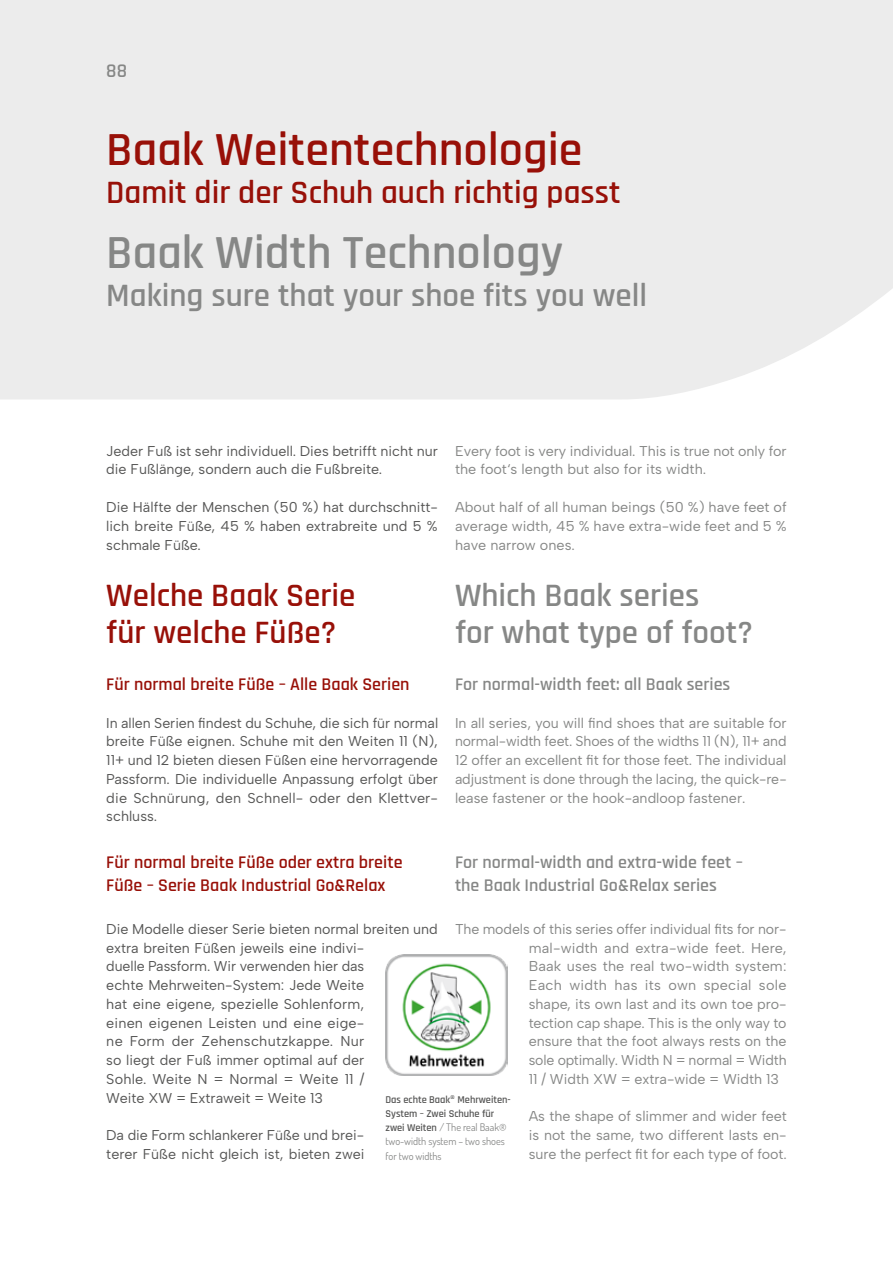
<style>
.page{position:relative;width:893px;height:1263px;background:#fff}
.page>*{position:absolute;margin:0;border:0;box-sizing:border-box;transform-origin:0 0}
.t1{font:600 48px "Rajdhani";color:#981008}
.t2{font:600 48px "Rajdhani";color:#868786}
.t3{font:600 33px/37.5px "Rajdhani";color:#868786}
.t4{font:600 33px/37.5px "Rajdhani";color:#981008}
.t5{font:600 19.5px "Rajdhani";color:#868786}
.t6{font:600 18px/22.5px "Rajdhani";color:#981008}
.t7{font:600 18px/22.5px "Rajdhani";color:#868786}
.t8{font:14.25px/18.8px "Albert Sans";color:#868786;text-align:justify}
.t9{font:14.25px/18.8px "Albert Sans";color:#565655}
.t10{font:10.5px/14.2px "Dosis";letter-spacing:-.005em;color:#868786}
.t11{font:600 10.5px/14.2px "Rajdhani";letter-spacing:-.005em;color:#565655}
.s1{font-family:"Rajdhani";font-weight:600;color:#565655}
</style>
<div class="page">
<div style="left:0;top:0;width:893px;height:399px;background:#ececec"></div>
<img style="left:386px;top:954px;width:121px;height:122px">
<h3 class="t5" style="left:106px;top:59px;width:22px">88</h3>
<h1 class="t1" style="left:106px;top:121px;width:478px">Baak Weitentechnologie</h1>
<h2 class="t4" style="left:106px;top:174px;width:516px">Damit dir der Schuh auch richtig passt</h2>
<h1 class="t2" style="left:106px;top:224px;width:458px">Baak Width Technology</h1>
<h2 class="t3" style="left:106px;top:277px;width:542px">Making sure that your shoe fits you well</h2>
<p class="t9" style="left:106px;top:441px;width:333px">Jeder Fuß ist sehr individuell. Dies betrifft nicht nur die Fußlänge, sondern auch die Fußbreite.</p>
<p class="t9" style="left:106px;top:498px;width:333px;text-align:justify">Die Hälfte der Menschen (50 %) hat durchschnitt&shy;lich breite Füße, 45 % haben extrabreite und 5 % schmale Füße.</p>
<h2 class="t4" style="left:106px;top:577px;width:251px">Welche Baak Serie für welche Füße?</h2>
<p class="t6" style="left:106px;top:674px;width:305px">Für normal breite Füße – Alle Baak Serien</p>
<p class="t9" style="left:106px;top:713px;width:333px;text-align:justify">In allen Serien findest du Schuhe, die sich für normal breite Füße eignen. Schuhe mit den Weiten 11 (N), 11+ und 12 bieten diesen Füßen eine hervorragende Passform. Die individuelle Anpassung erfolgt über die Schnürung, den Schnell- oder den Klettver&shy;schluss.</p>
<p class="t6" style="left:106px;top:852px;width:298px">Für normal breite Füße oder extra breite<br>Füße – Serie Baak Industrial Go&amp;Relax</p>
<p class="t9" style="left:106px;top:919px;width:333px">Die Modelle dieser Serie bieten normal breiten und extra breiten Füßen jeweils eine indivi-<br>duelle Passform. Wir verwenden hier das<br>echte Mehrweiten-System: Jede Weite<br>hat eine eigene, spezielle Sohlenform,<br>einen eigenen Leisten und eine eige-<br>ne Form der Zehenschutzkappe. Nur<br>so liegt der Fuß immer optimal auf der<br>Sohle. Weite N = Normal = Weite 11 /<br>Weite XW = Extraweit = Weite 13</p>
<p class="t9" style="left:106px;top:1126px;width:260px">Da die Form schlankerer Füße und brei&shy;terer Füße nicht gleich ist, bieten zwei</p>
<p class="t8" style="left:455px;top:441px;width:333px">Every foot is very individual. This is true not only for the foot‘s length but also for its width.</p>
<p class="t8" style="left:455px;top:498px;width:333px">About half of all human beings (50 %) have feet of average width, 45 % have extra-wide feet and 5 % have narrow ones.</p>
<h2 class="t3" style="left:455px;top:577px;width:299px">Which Baak series<br>for what type of foot?</h2>
<p class="t7" style="left:455px;top:674px;width:277px">For normal-width feet: all Baak series</p>
<p class="t8" style="left:455px;top:713px;width:333px">In all series, you will find shoes that are suitable for normal-width feet. Shoes of the widths 11 (N), 11+ and 12 offer an excellent fit for those feet. The individual adjustment is done through the lacing, the quick-re&shy;lease fastener or the hook-andloop fastener.</p>
<p class="t7" style="left:455px;top:852px;width:289px">For normal-width and extra-wide feet – the Baak Industrial Go&amp;Relax series</p>
<p class="t8" style="left:529px;top:919px;width:259px;text-indent:-74px">The models of this series offer individual fits for nor&shy;mal-width and extra-wide feet. Here, Baak uses the real two-width system:<br>Each width has its own special sole shape, its own last and its own toe pro&shy;tection cap shape. This is the only way to ensure that the foot always rests on the sole optimally. Width N = normal = Width 11 / Width XW = extra-wide = Width 13</p>
<p class="t8" style="left:529px;top:1107px;width:260px">As the shape of slimmer and wider feet is not the same, two different lasts en&shy;sure the perfect fit for each type of foot.</p>
<p class="t11" style="left:386px;top:1092px;width:127px">Das echte Baak® Mehrweiten-<br>System – Zwei Schuhe für</p>
<p class="t10" style="left:386px;top:1120px;width:122px"><span class="s1">zwei Weiten</span> / The real Baak® two-width system – two shoes for two widths</p>
</div>
